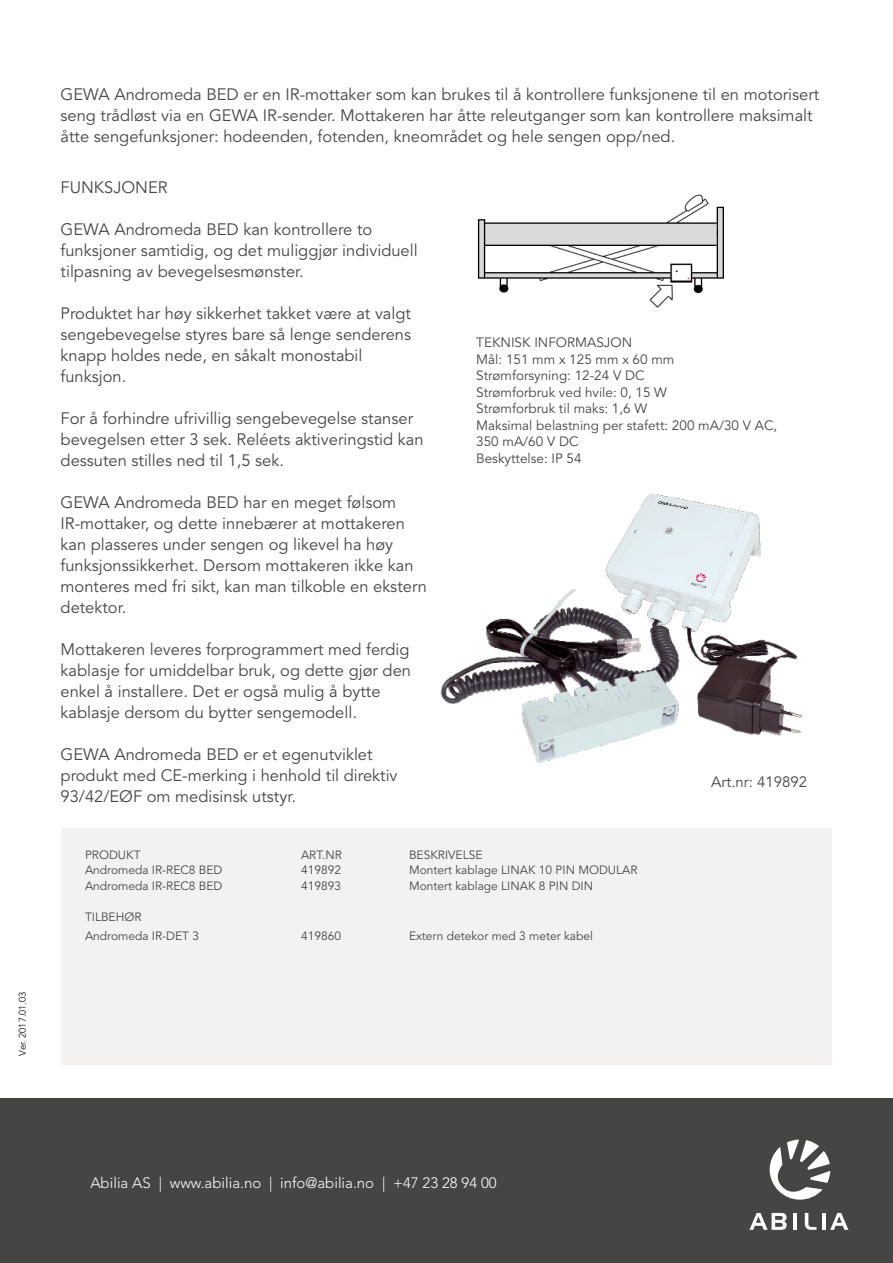
<style>
.page{position:relative;width:893px;height:1263px;background:#fff}
.page>*{position:absolute;margin:0;border:0;box-sizing:border-box;transform-origin:0 0}
.t1{font:16.5px/21px "Avenir LT Std";color:#454644}
.t2{font:300 15px "Avenir LT Std";color:#fff}
.t3{font:15px "Avenir LT Std";color:#454644}
.t4{font:13.5px/16.5px "Avenir LT Std";color:#454644}
.t5{font:12px/18.6px "Avenir LT Std";color:#454644}
.t6{font:300 9.75px "Avenir LT Std";color:#000}
.s1{color:#fff}
.s2{font-size:16.5px;color:#fff}
.s3{font-weight:300;font-style:italic;font-size:16.5px;color:#fff}
</style>
<div class="page">
<div style="left:62px;top:828px;width:770px;height:236px;background:#f4f2f0"></div>
<div style="left:0;top:1098px;width:893px;height:165px;background:#454644"></div>
<img style="left:477px;top:194px;width:247px;height:114px">
<svg style="left:749px;top:1213px;width:38px;height:17px"></svg>
<hr style="left:794px;top:1213px;width:3px;height:17px;background:#fff">
<svg style="left:805px;top:1213px;width:11px;height:17px"></svg>
<hr style="left:822px;top:1213px;width:4px;height:17px;background:#fff">
<svg style="left:830px;top:1213px;width:18px;height:17px"></svg>
<svg style="left:769px;top:1139px;width:61px;height:61px"></svg>
<img style="left:440px;top:493px;width:362px;height:270px">
<p class="t6" style="left:17px;top:1056px;width:65px;rotate:-90deg">Ver. 2017.01.03</p>
<p class="t1" style="left:61px;top:84px;width:760px">GEWA Andromeda BED er en IR-mottaker som kan brukes til å kontrollere funksjonene til en motorisert seng trådløst via en GEWA IR-sender. Mottakeren har åtte releutganger som kan kontrollere maksimalt åtte sengefunksjoner: hodeenden, fotenden, kneområdet og hele sengen opp/ned.</p>
<p class="t1" style="left:61px;top:177px;width:109px">FUNKSJONER</p>
<p class="t1" style="left:61px;top:219px;width:359px">GEWA Andromeda BED kan kontrollere to funksjoner samtidig, og det muliggjør individuell tilpasning av bevegelsesmønster.</p>
<p class="t1" style="left:61px;top:303px;width:352px">Produktet har høy sikkerhet takket være at valgt sengebevegelse styres bare så lenge senderens knapp holdes nede, en såkalt monostabil funksjon.</p>
<p class="t1" style="left:61px;top:408px;width:364px">For å forhindre ufrivillig sengebevegelse stanser bevegelsen etter 3 sek. Reléets aktiveringstid kan dessuten stilles ned til 1,5 sek.</p>
<p class="t1" style="left:61px;top:492px;width:368px">GEWA Andromeda BED har en meget følsom IR-mottaker, og dette innebærer at mottakeren kan plasseres under sengen og likevel ha høy funksjonssikkerhet. Dersom mottakeren ikke kan monteres med fri sikt, kan man tilkoble en ekstern detektor.</p>
<p class="t1" style="left:61px;top:639px;width:352px">Mottakeren leveres forprogrammert med ferdig kablasje for umiddelbar bruk, og dette gjør den enkel å installere. Det er også mulig å bytte kablasje dersom du bytter sengemodell.</p>
<p class="t1" style="left:61px;top:745px;width:338px">GEWA Andromeda BED er et egenutviklet produkt med CE-merking i henhold til direktiv<br>93/42/EØF om medisinsk utstyr.</p>
<p class="t4" style="left:476px;top:335px;width:303px">TEKNISK INFORMASJON<br>Mål: 151 mm x 125 mm x 60 mm<br>Strømforsyning: 12-24 V DC<br>Strømforbruk ved hvile: 0, 15 W<br>Strømforbruk til maks: 1,6 W<br>Maksimal belastning per stafett: 200 mA/30 V AC,<br>350 mA/60 V DC<br>Beskyttelse: IP 54</p>
<p class="t3" style="left:644px;top:773px;width:203px"><span class="s1">Hms: 175</span> Art.nr: 419892<span class="s2">386</span> <span class="s3">|</span></p>
<p class="t5" style="left:85px;top:845px;width:57px">PRODUKT</p>
<p class="t5" style="left:301px;top:845px;width:42px">ART.NR</p>
<p class="t5" style="left:409px;top:845px;width:75px">BESKRIVELSE</p>
<p class="t5" style="left:85px;top:861px;width:139px">Andromeda IR-REC8 BED</p>
<p class="t5" style="left:301px;top:861px;width:42px">419892</p>
<p class="t5" style="left:409px;top:861px;width:230px">Montert kablage LINAK 10 PIN MODULAR</p>
<p class="t5" style="left:85px;top:877px;width:139px">Andromeda IR-REC8 BED</p>
<p class="t5" style="left:301px;top:877px;width:42px">419893</p>
<p class="t5" style="left:409px;top:877px;width:185px">Montert kablage LINAK 8 PIN DIN</p>
<p class="t5" style="left:85px;top:908px;width:116px">TILBEHØR<br>Andromeda IR-DET 3</p>
<p class="t5" style="left:301px;top:927px;width:42px">419860</p>
<p class="t5" style="left:409px;top:927px;width:185px">Extern detekor med 3 meter kabel</p>
<p class="t2" style="left:90px;top:1174px;width:408px">Abilia AS | www.abilia.no | info@abilia.no | +47 23 28 94 00</p>
</div>
